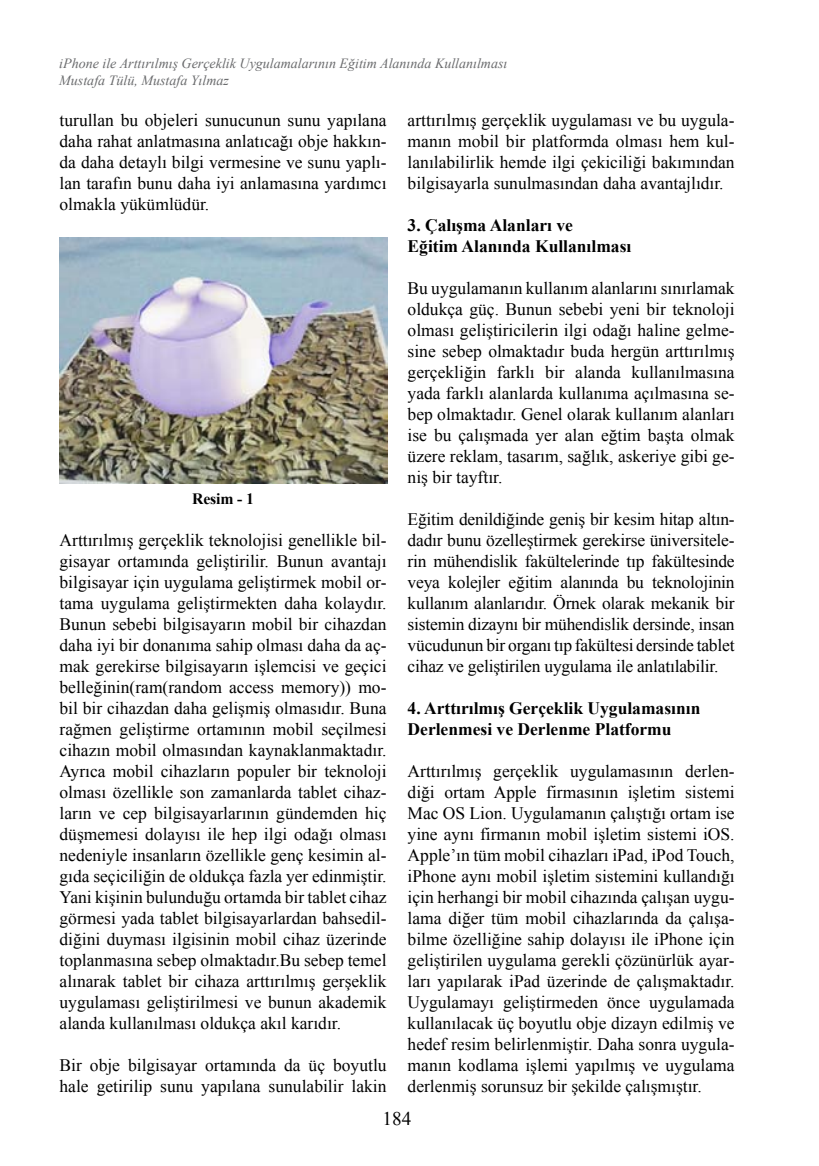
<style>
.page{position:relative;width:819px;height:1166px;background:#fff}
.page>*{position:absolute;margin:0;border:0;box-sizing:border-box;transform-origin:0 0}
.t1{font:19.25px "Times New Roman";color:#000}
.t2{font:17.5px/21px "Times New Roman";color:#000;text-align:justify}
.t3{font:700 17.5px/21px "Times New Roman";color:#000}
.t4{font:700 15.75px "Times New Roman";letter-spacing:-.01em;color:#000}
.t5{font:italic 14px/16.8px "Times New Roman";color:#6a6b6d}
</style>
<div class="page">
<img style="left:60px;top:237px;width:327px;height:246px">
<p class="t5" style="left:59px;top:55px;width:449px">iPhone ile Arttırılmış Gerçeklik Uygulamalarının Eğitim Alanında Kullanılması<br>Mustafa Tülü, Mustafa Yılmaz</p>
<p class="t2" style="left:60px;top:109px;width:328px">turullan bu objeleri sunucunun sunu yapılana daha rahat anlatmasına anlatıcağı obje hakkın&shy;da daha detaylı bilgi vermesine ve sunu yaplı&shy;lan tarafın bunu daha iyi anlamasına yardımcı olmakla yükümlüdür.</p>
<p class="t2" style="left:407px;top:109px;width:328px">arttırılmış gerçeklik uygulaması ve bu uygula&shy;manın mobil bir platformda olması hem kul&shy;lanılabilirlik hemde ilgi çekiciliği bakımından bilgisayarla sunulmasından daha avantajlıdır.</p>
<p class="t3" style="left:407px;top:214px;width:225px">3. Çalışma Alanları ve<br>Eğitim Alanında Kullanılması</p>
<p class="t2" style="left:407px;top:277px;width:328px">Bu uygulamanın kullanım alanlarını sınırlamak oldukça güç. Bunun sebebi yeni bir teknoloji olması geliştiricilerin ilgi odağı haline gelme&shy;sine sebep olmaktadır buda hergün arttırılmış gerçekliğin farklı bir alanda kullanılmasına yada farklı alanlarda kullanıma açılmasına se&shy;bep olmaktadır. Genel olarak kullanım alanları ise bu çalışmada yer alan eğtim başta olmak üzere reklam, tasarım, sağlık, askeriye gibi ge&shy;niş bir tayftır.</p>
<p class="t2" style="left:407px;top:508px;width:328px">Eğitim denildiğinde geniş bir kesim hitap altın&shy;dadır bunu özelleştirmek gerekirse üniversitele&shy;rin mühendislik fakültelerinde tıp fakültesinde veya kolejler eğitim alanında bu teknolojinin kullanım alanlarıdır. Örnek olarak mekanik bir sistemin dizaynı bir mühendislik dersinde, insan vücudunun bir organı tıp fakültesi dersinde tablet cihaz ve geliştirilen uygulama ile anlatılabilir.</p>
<p class="t3" style="left:407px;top:697px;width:294px">4. Arttırılmış Gerçeklik Uygulamasının<br>Derlenmesi ve Derlenme Platformu</p>
<p class="t2" style="left:407px;top:760px;width:328px">Arttırılmış gerçeklik uygulamasının derlen&shy;diği ortam Apple firmasının işletim sistemi Mac OS Lion. Uygulamanın çalıştığı ortam ise yine aynı firmanın mobil işletim sistemi iOS.<br>Apple’ın tüm mobil cihazları iPad, iPod Touch, iPhone aynı mobil işletim sistemini kullandığı için herhangi bir mobil cihazında çalışan uygu&shy;lama diğer tüm mobil cihazlarında da çalışa&shy;bilme özelliğine sahip dolayısı ile iPhone için geliştirilen uygulama gerekli çözünürlük ayar&shy;ları yapılarak iPad üzerinde de çalışmaktadır.<br>Uygulamayı geliştirmeden önce uygulamada kullanılacak üç boyutlu obje dizayn edilmiş ve hedef resim belirlenmiştir. Daha sonra uygula&shy;manın kodlama işlemi yapılmış ve uygulama derlenmiş sorunsuz bir şekilde çalışmıştır.</p>
<p class="t4" style="left:192px;top:488px;width:63px">Resim - 1</p>
<p class="t2" style="left:60px;top:529px;width:328px">Arttırılmış gerçeklik teknolojisi genellikle bil&shy;gisayar ortamında geliştirilir. Bunun avantajı bilgisayar için uygulama geliştirmek mobil or&shy;tama uygulama geliştirmekten daha kolaydır.<br>Bunun sebebi bilgisayarın mobil bir cihazdan daha iyi bir donanıma sahip olması daha da aç&shy;mak gerekirse bilgisayarın işlemcisi ve geçici belleğinin(ram(random access memory)) mo&shy;bil bir cihazdan daha gelişmiş olmasıdır. Buna rağmen geliştirme ortamının mobil seçilmesi cihazın mobil olmasından kaynaklanmaktadır.<br>Ayrıca mobil cihazların populer bir teknoloji olması özellikle son zamanlarda tablet cihaz&shy;ların ve cep bilgisayarlarının gündemden hiç düşmemesi dolayısı ile hep ilgi odağı olması nedeniyle insanların özellikle genç kesimin al&shy;gıda seçiciliğin de oldukça fazla yer edinmiştir.<br>Yani kişinin bulunduğu ortamda bir tablet cihaz görmesi yada tablet bilgisayarlardan bahsedil&shy;diğini duyması ilgisinin mobil cihaz üzerinde toplanmasına sebep olmaktadır.Bu sebep temel alınarak tablet bir cihaza arttırılmış gerşeklik uygulaması geliştirilmesi ve bunun akademik alanda kullanılması oldukça akıl karıdır.</p>
<p class="t2" style="left:60px;top:1054px;width:328px">Bir obje bilgisayar ortamında da üç boyutlu hale getirilip sunu yapılana sunulabilir lakin</p>
<p class="t1" style="left:382px;top:1106px;width:30px">184</p>
</div>
